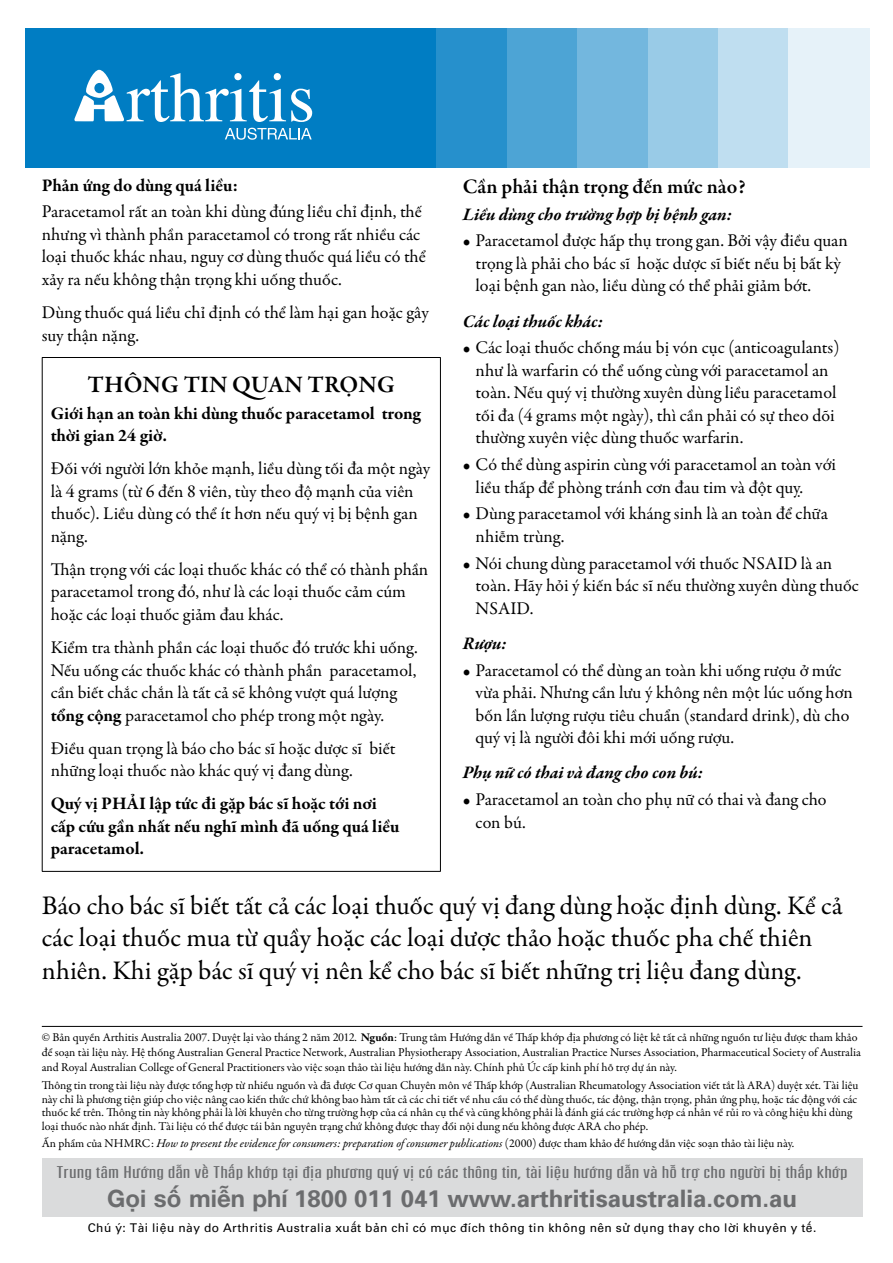
<style>
.page{position:relative;width:893px;height:1263px;background:#fff}
.page>*{position:absolute;margin:0;border:0;box-sizing:border-box;transform-origin:0 0}
.t1{font:27px/32.4px "Garamond Premr Pro";color:#000}
.t2{font:700 24px "Univers";color:#6b6c6e}
.t3{font:600 24px "Garamond Premr Pro";letter-spacing:.005em;color:#000}
.t4{font:600 21px "Garamond Premr Pro";letter-spacing:-.005em;color:#000}
.t5{font:18px/22.5px "Garamond Premr Pro";letter-spacing:-.005em;color:#000}
.t6{font:700 18px/22.5px "Garamond Premr Pro";color:#000}
.t7{font:italic 700 18px "Garamond Premr Pro";letter-spacing:-.005em;color:#000}
.t8{font:300 ultra-condensed 16.5px "Univers Pro";color:#6b6c6e;scale:1.65 1}
.t9{font:12px/13.5px "Garamond Premr Pro";letter-spacing:-.005em;color:#000}
.t10{font:italic 12px "Garamond Premr Pro";letter-spacing:-.005em;color:#000}
.t11{font:12px "Univers Pro";letter-spacing:.04em;color:#000}
.s1{font-weight:700}
.s2{font-style:normal}
.s3{font-family:"Adobe Garamond"}
.s4{font-family:"Helvetica Pro"}
</style>
<div class="page">
<div style="left:788px;top:19px;width:81px;height:153px;background:#e6f2f9"></div>
<div style="left:718px;top:19px;width:70px;height:153px;background:#bfdef0"></div>
<div style="left:647px;top:19px;width:71px;height:153px;background:#99cbe7"></div>
<div style="left:577px;top:19px;width:70px;height:153px;background:#73b7de"></div>
<div style="left:506px;top:19px;width:71px;height:153px;background:#4da4d5"></div>
<div style="left:436px;top:19px;width:70px;height:153px;background:#2690cc"></div>
<div style="left:25px;top:19px;width:411px;height:153px;background:#007dc3"></div>
<svg style="left:225px;top:128px;width:87px;height:12px"></svg>
<hr style="left:18px;top:168px;width:859px;height:4px;background:#fff">
<div style="left:18px;top:19px;width:859px;height:8px;background:#fff"></div>
<svg style="left:74px;top:70px;width:238px;height:52px"></svg>
<div style="left:42px;top:1158px;width:820px;height:59px;background:#dadbdc"></div>
<hr style="left:42px;top:1026px;width:820px;height:1px;background:#000">
<hr style="left:42px;top:357px;width:399px;height:1px;background:#000">
<hr style="left:42px;top:358px;width:1px;height:513px;background:#000">
<hr style="left:440px;top:358px;width:1px;height:513px;background:#000">
<hr style="left:42px;top:871px;width:399px;height:1px;background:#000">
<p class="t6" style="left:42px;top:174px;width:198px">Phản ứng do dùng quá liều:</p>
<p class="t5" style="left:42px;top:201px;width:386px">Paracetamol rất an toàn khi dùng đúng liều chỉ định, thế nhưng vì thành phần paracetamol có trong rất nhiều các loại thuốc khác nhau, nguy cơ dùng thuốc quá liều có thể xảy ra nếu không thận trọng khi uống thuốc.</p>
<p class="t5" style="left:42px;top:301px;width:388px">Dùng thuốc quá liều chỉ định có thể làm hại gan hoặc gây suy thận nặng.</p>
<h2 class="t3" style="left:88px;top:370px;width:309px">THÔNG TIN QUAN TRỌNG</h2>
<p class="t6" style="left:51px;top:402px;width:372px">Giới hạn an toàn khi dùng thuốc paracetamol trong thời gian 24 giờ.</p>
<p class="t5" style="left:51px;top:458px;width:381px">Đối với người lớn khỏe mạnh, liều dùng tối đa một ngày là 4 grams (từ 6 đến 8 viên, tùy theo độ mạnh của viên thuốc). Liều dùng có thể ít hơn nếu quý vị bị bệnh gan nặng.</p>
<p class="t5" style="left:51px;top:558px;width:379px">Thận trọng với các loại thuốc khác có thể có thành phần paracetamol trong đó, như là các loại thuốc cảm cúm hoặc các loại thuốc giảm đau khác.</p>
<p class="t5" style="left:51px;top:637px;width:369px">Kiểm tra thành phần các loại thuốc đó trước khi uống.<br>Nếu uống các thuốc khác có thành phần paracetamol, cần biết chắc chắn là tất cả sẽ không vượt quá lượng <span class="s1">tổng cộng</span> paracetamol cho phép trong một ngày.</p>
<p class="t5" style="left:51px;top:737px;width:346px">Điều quan trọng là báo cho bác sĩ hoặc dược sĩ biết những loại thuốc nào khác quý vị đang dùng.</p>
<p class="t6" style="left:51px;top:793px;width:350px">Quý vị PHẢI lập tức đi gặp bác sĩ hoặc tới nơi cấp cứu gần nhất nếu nghĩ mình đã uống quá liều paracetamol.</p>
<p class="t4" style="left:463px;top:173px;width:284px">Cần phải thận trọng đến mức nào?</p>
<p class="t7" style="left:463px;top:203px;width:271px">Liều dùng cho trường hợp bị bệnh gan:</p>
<p class="t5" style="left:476px;top:230px;width:374px;text-indent:-13px">• Paracetamol được hấp thụ trong gan. Bởi vậy điều quan trọng là phải cho bác sĩ hoặc dược sĩ biết nếu bị bất kỳ loại bệnh gan nào, liều dùng có thể phải giảm bớt.</p>
<p class="t7" style="left:463px;top:310px;width:142px">Các loại thuốc khác:</p>
<p class="t5" style="left:476px;top:337px;width:365px;text-indent:-13px">• Các loại thuốc chống máu bị vón cục (anticoagulants) như là warfarin có thể uống cùng với paracetamol an toàn. Nếu quý vị thường xuyên dùng liều paracetamol tối đa (4 grams một ngày), thì cần phải có sự theo dõi thường xuyên việc dùng thuốc warfarin.</p>
<p class="t5" style="left:476px;top:454px;width:362px;text-indent:-13px">• Có thể dùng aspirin cùng với paracetamol an toàn với liều thấp để phòng tránh cơn đau tim và đột quỵ.</p>
<p class="t5" style="left:476px;top:503px;width:354px;text-indent:-13px">• Dùng paracetamol với kháng sinh là an toàn để chữa nhiễm trùng.</p>
<p class="t5" style="left:476px;top:552px;width:385px;text-indent:-13px">• Nói chung dùng paracetamol với thuốc NSAID là an toàn. Hãy hỏi ý kiến bác sĩ nếu thường xuyên dùng thuốc<br>NSAID.</p>
<p class="t7" style="left:463px;top:632px;width:46px">Rượu:</p>
<p class="t5" style="left:476px;top:659px;width:379px;text-indent:-13px">• Paracetamol có thể dùng an toàn khi uống rượu ở mức vừa phải. Nhưng cần lưu ý không nên một lúc uống hơn bốn lần lượng rượu tiêu chuẩn (standard drink), dù cho quý vị là người đôi khi mới uống rượu.</p>
<p class="t7" style="left:463px;top:762px;width:242px">Phụ nữ có thai và đang cho con bú:</p>
<p class="t5" style="left:476px;top:789px;width:353px;text-indent:-13px">• Paracetamol an toàn cho phụ nữ có thai và đang cho con bú.</p>
<h1 class="t1" style="left:42px;top:890px;width:802px">Báo cho bác sĩ biết tất cả các loại thuốc quý vị đang dùng hoặc định dùng. Kể cả các loại thuốc mua từ quầy hoặc các loại dược thảo hoặc thuốc pha chế thiên nhiên. Khi gặp bác sĩ quý vị nên kể cho bác sĩ biết những trị liệu đang dùng.</h1>
<p class="t9" style="left:42px;top:1030px;width:821px;line-height:15px;text-indent:308px">0. <span class="s1">Nguồn</span>: Trung tâm Hướng dẫn về Thấp khớp địa phương có liệt kê tất cả những nguồn tư liệu được tham khảo để soạn tài liệu này. Hệ thống Australian General Practice Network, Australian Physiotherapy Association, Australian Practice Nurses Association, Pharmaceutical Society of Australia and Royal Australian College of General Practitioners vào việc soạn thảo tài liệu hướng dẫn này. Chính phủ Úc cấp kinh phí hỗ trợ dự án này.</p>
<p class="t9" style="left:42px;top:1079px;width:818px">Thông tin trong tài liệu này được tổng hợp từ nhiều nguồn và đã được Cơ quan Chuyên môn về Thấp khớp (Australian Rheumatology Association viết tắt là ARA) duyệt xét. Tài liệu này chỉ là phương tiện giúp cho việc nâng cao kiến thức chứ không bao hàm tất cả các chi tiết về nhu cầu có thể dùng thuốc, tác động, thận trọng, phản ứng phụ, hoặc tác động với các thuốc kể trên. Thông tin này không phải là lời khuyên cho từng trường hợp của cá nhân cụ thể và cũng không phải là đánh giá các trường hợp cá nhân về rủi ro và công hiệu khi dùng loại thuốc nào nhất định. Tài liệu có thể được tái bản nguyên trạng chứ không được thay đổi nội dung nếu không được ARA cho phép.</p>
<p class="t10" style="left:42px;top:1136px;width:754px"><span class="s2">Ấn phẩm của NHMRC:</span> How to present the evidence for consumers: preparation of consumer publications <span class="s2">(2000) được tham khảo để hướng dẫn việc soạn thảo tài liệu này.</span></p>
<p class="t9" style="left:42px;top:1031px;width:317px">© Bản quyền Arthitis Australia 2007. Duyệt lại vào tháng 2 năm <span class="s3">2012.</span></p>
<p class="t8" style="left:57px;top:1163px;width:481px">Trung tâm Hướng dẫn về Thấp khớp tại địa phương quý vị có các thông tin, tài liệu hướng dẫn và hỗ trợ cho người bị thấp khớp</p>
<h2 class="t2" style="left:107px;top:1183px;width:691px"><span class="s4">Gọi số miễn phí</span> 1800 011 041 www.arthritisaustralia.com.au</h2>
<p class="t11" style="left:88px;top:1220px;width:730px">Chú ý: Tài liệu này do Arthritis Australia xuất bản chỉ có mục đích thông tin không nên sử dụng thay cho lời khuyên y tế.</p>
</div>
